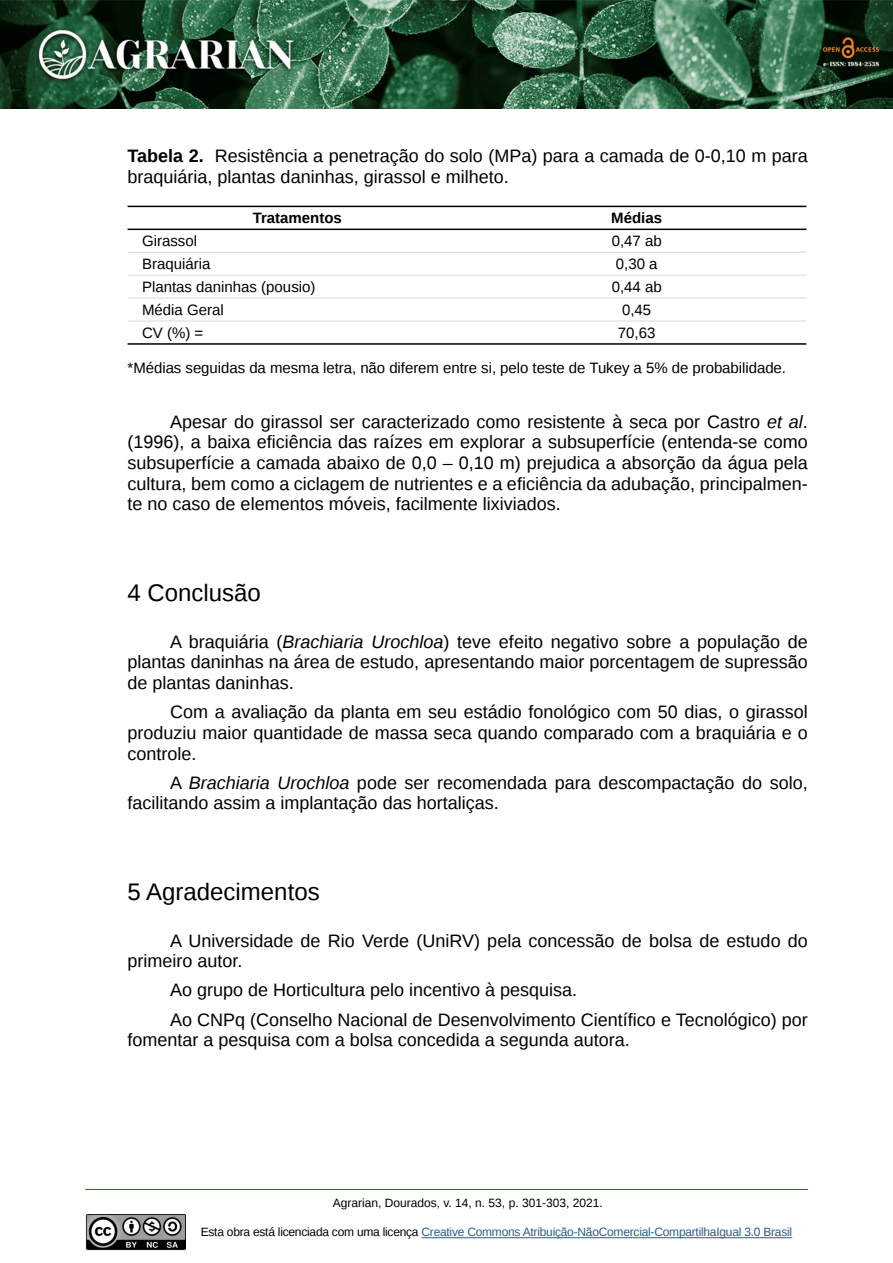
<style>
.page{position:relative;width:893px;height:1263px;background:#fff}
.page>*{position:absolute;margin:0;border:0;box-sizing:border-box;transform-origin:0 0}
.t1{font:24px "Liberation Sans";color:#000}
.t2{font:18px/20.7px "Liberation Sans";color:#000}
.t3{font:15px "Liberation Sans";letter-spacing:-.005em;color:#000}
.t4{font:700 15px "Liberation Sans";color:#000}
.t5{font:12px "Liberation Sans";letter-spacing:-.02em;color:#275b9b}
.t6{font:12px "Liberation Sans";color:#000}
.s1{font-weight:700}
.s2{font-style:italic}
.s3{color:#000}
</style>
<div class="page">
<img style="left:0;top:0;width:893px;height:108px">
<img style="left:85px;top:1214px;width:100px;height:36px">
<hr style="left:85px;top:1189px;width:723px;height:1px;background:#385723">
<hr style="left:421px;top:1237px;width:371px;height:1px;background:#275b9b">
<hr style="left:128px;top:206px;width:339px;height:1px;background:#000">
<hr style="left:467px;top:206px;width:339px;height:1px;background:#000">
<hr style="left:128px;top:229px;width:339px;height:1px;background:#000">
<hr style="left:467px;top:229px;width:339px;height:1px;background:#000">
<hr style="left:128px;top:321px;width:339px;height:1px;background:#dadada">
<hr style="left:467px;top:321px;width:339px;height:1px;background:#dadada">
<hr style="left:128px;top:343px;width:339px;height:2px;background:#000">
<hr style="left:467px;top:343px;width:339px;height:2px;background:#000">
<hr style="left:128px;top:252px;width:339px;height:1px;background:#dadada">
<hr style="left:467px;top:252px;width:339px;height:1px;background:#dadada">
<hr style="left:128px;top:275px;width:339px;height:1px;background:#dadada">
<hr style="left:467px;top:275px;width:339px;height:1px;background:#dadada">
<hr style="left:128px;top:298px;width:339px;height:1px;background:#dadada">
<hr style="left:467px;top:298px;width:339px;height:1px;background:#dadada">
<p class="t2" style="left:128px;top:146px;width:682px"><span class="s1">Tabela 2.</span> Resistência a penetração do solo (MPa) para a camada de 0-0,10 m para braquiária, plantas daninhas, girassol e milheto.</p>
<p class="t4" style="left:253px;top:208px;width:91px">Tratamentos</p>
<p class="t4" style="left:611px;top:208px;width:52px">Médias</p>
<p class="t3" style="left:142px;top:233px;width:57px">Girassol</p>
<p class="t3" style="left:612px;top:233px;width:52px">0,47 ab</p>
<p class="t3" style="left:142px;top:255px;width:70px">Braquiária</p>
<p class="t3" style="left:616px;top:255px;width:43px">0,30 a</p>
<p class="t3" style="left:142px;top:278px;width:175px">Plantas daninhas (pousio)</p>
<p class="t3" style="left:612px;top:278px;width:52px">0,44 ab</p>
<p class="t3" style="left:142px;top:301px;width:83px">Média Geral</p>
<p class="t3" style="left:622px;top:301px;width:31px">0,45</p>
<p class="t3" style="left:142px;top:324px;width:63px">CV (%) =</p>
<p class="t3" style="left:618px;top:324px;width:39px">70,63</p>
<p class="t3" style="left:128px;top:359px;width:660px">*Médias seguidas da mesma letra, não diferem entre si, pelo teste de Tukey a 5% de probabilidade.</p>
<p class="t2" style="left:128px;top:412px;width:682px;text-align:justify;text-indent:43px">Apesar do girassol ser caracterizado como resistente à seca por Castro <span class="s2">et al</span>. (1996), a baixa eficiência das raízes em explorar a subsuperfície (entenda-se como subsuperfície a camada abaixo de 0,0 – 0,10 m) prejudica a absorção da água pela cultura, bem como a ciclagem de nutrientes e a eficiência da adubação, principalmen&shy;te no caso de elementos móveis, facilmente lixiviados.</p>
<h1 class="t1" style="left:128px;top:579px;width:135px">4 Conclusão</h1>
<p class="t2" style="left:128px;top:632px;width:682px;text-align:justify;text-indent:43px">A braquiária (<span class="s2">Brachiaria Urochloa</span>) teve efeito negativo sobre a população de plantas daninhas na área de estudo, apresentando maior porcentagem de supressão de plantas daninhas.</p>
<p class="t2" style="left:128px;top:702px;width:682px;text-align:justify;text-indent:43px">Com a avaliação da planta em seu estádio fonológico com 50 dias, o girassol produziu maior quantidade de massa seca quando comparado com a braquiária e o controle.</p>
<p class="t2" style="left:128px;top:773px;width:682px;text-indent:43px">A <span class="s2">Brachiaria Urochloa</span> pode ser recomendada para descompactação do solo, facilitando assim a implantação das hortaliças.</p>
<h1 class="t1" style="left:128px;top:878px;width:194px">5 Agradecimentos</h1>
<p class="t2" style="left:128px;top:931px;width:682px;text-indent:43px">A Universidade de Rio Verde (UniRV) pela concessão de bolsa de estudo do primeiro autor.</p>
<p class="t2" style="left:170px;top:976px;width:639px;line-height:29.2px">Ao grupo de Horticultura pelo incentivo à pesquisa.<br>Ao CNPq (Conselho Nacional de Desenvolvimento Científico e Tecnológico) por</p>
<p class="t2" style="left:128px;top:1030px;width:504px">fomentar a pesquisa com a bolsa concedida a segunda autora.</p>
<p class="t6" style="left:333px;top:1196px;width:271px">Agrarian, Dourados, v. 14, n. 53, p. 301-303, 2021.</p>
<p class="t5" style="left:201px;top:1225px;width:593px"><span class="s3">Esta obra está licenciada com uma licença</span> Creative Commons Atribuição-NãoComercial-CompartilhaIgual 3.0 Brasil</p>
</div>
